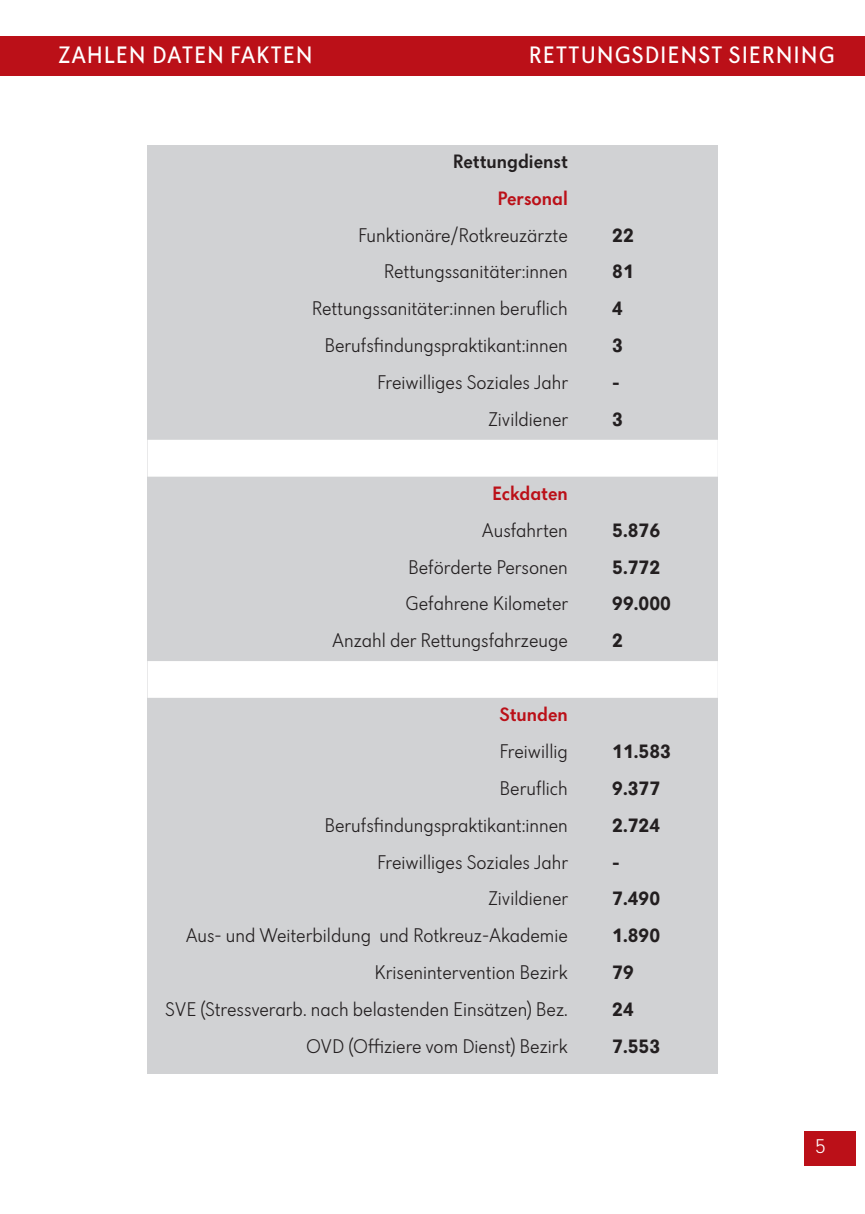
<style>
.page{position:relative;width:865px;height:1214px;background:#fff}
.page>*{position:absolute;margin:0;border:0;box-sizing:border-box;transform-origin:0 0}
.t1{font:24px "Dunant";letter-spacing:.035em;color:#fff}
.t2{font:300 20px "Dunant";color:#231f20}
.t3{font:700 20px "Dunant";color:#231f20}
.t4{font:500 20px "Dunant";color:#bb1018}
.t5{font:500 20px "Dunant";color:#231f20}
.t6{font:300 20px "Dunant";color:#fff}
</style>
<div class="page">
<div style="left:804px;top:1130px;width:51px;height:34px;background:#bb1018"></div>
<div style="left:0;top:36px;width:865px;height:40px;background:#bb1018"></div>
<div style="left:147px;top:145px;width:570px;height:928px;background:#d1d2d4"></div>
<div style="left:147px;top:440px;width:570px;height:37px;background:#fff"></div>
<div style="left:147px;top:661px;width:570px;height:37px;background:#fff"></div>
<p class="t1" style="left:58px;top:42px;width:256px">ZAHLEN DATEN FAKTEN</p>
<p class="t1" style="left:529px;top:42px;width:307px">RETTUNGSDIENST SIERNING</p>
<p class="t5" style="left:453px;top:150px;width:116px">Rettungdienst</p>
<p class="t4" style="left:497px;top:187px;width:72px">Personal</p>
<p class="t2" style="left:358px;top:224px;width:211px">Funktionäre/Rotkreuzärzte</p>
<p class="t3" style="left:612px;top:223px;width:23px">22</p>
<p class="t2" style="left:384px;top:261px;width:185px">Rettungssanitäter:innen</p>
<p class="t3" style="left:612px;top:260px;width:23px">81</p>
<p class="t2" style="left:312px;top:298px;width:257px">Rettungssanitäter:innen beruflich</p>
<p class="t3" style="left:612px;top:297px;width:12px">4</p>
<p class="t2" style="left:324px;top:335px;width:245px">Berufsfindungspraktikant:innen</p>
<p class="t3" style="left:612px;top:334px;width:12px">3</p>
<p class="t2" style="left:377px;top:371px;width:193px">Freiwilliges Soziales Jahr</p>
<p class="t3" style="left:612px;top:371px;width:9px">-</p>
<p class="t2" style="left:488px;top:408px;width:81px">Zivildiener</p>
<p class="t3" style="left:612px;top:408px;width:12px">3</p>
<p class="t4" style="left:492px;top:481px;width:77px">Eckdaten</p>
<p class="t2" style="left:482px;top:519px;width:87px">Ausfahrten</p>
<p class="t3" style="left:612px;top:518px;width:49px">5.876</p>
<p class="t2" style="left:408px;top:556px;width:161px">Beförderte Personen</p>
<p class="t3" style="left:612px;top:555px;width:49px">5.772</p>
<p class="t2" style="left:405px;top:593px;width:164px">Gefahrene Kilometer</p>
<p class="t3" style="left:612px;top:592px;width:60px">99.000</p>
<p class="t2" style="left:332px;top:629px;width:237px">Anzahl der Rettungsfahrzeuge</p>
<p class="t3" style="left:612px;top:629px;width:12px">2</p>
<p class="t4" style="left:499px;top:703px;width:70px">Stunden</p>
<p class="t2" style="left:499px;top:740px;width:70px">Freiwillig</p>
<p class="t3" style="left:612px;top:739px;width:60px">11.583</p>
<p class="t2" style="left:499px;top:777px;width:70px">Beruflich</p>
<p class="t3" style="left:612px;top:776px;width:49px">9.377</p>
<p class="t2" style="left:324px;top:814px;width:245px">Berufsfindungspraktikant:innen</p>
<p class="t3" style="left:612px;top:813px;width:49px">2.724</p>
<p class="t2" style="left:377px;top:851px;width:193px">Freiwilliges Soziales Jahr</p>
<p class="t3" style="left:612px;top:850px;width:9px">-</p>
<p class="t2" style="left:488px;top:887px;width:81px">Zivildiener</p>
<p class="t3" style="left:612px;top:887px;width:49px">7.490</p>
<p class="t2" style="left:186px;top:924px;width:383px">Aus- und Weiterbildung und Rotkreuz-Akademie</p>
<p class="t3" style="left:612px;top:924px;width:49px">1.890</p>
<p class="t2" style="left:374px;top:961px;width:195px">Krisenintervention Bezirk</p>
<p class="t3" style="left:612px;top:960px;width:23px">79</p>
<p class="t2" style="left:165px;top:998px;width:404px">SVE (Stressverarb. nach belastenden Einsätzen) Bez.</p>
<p class="t3" style="left:612px;top:997px;width:23px">24</p>
<p class="t2" style="left:306px;top:1035px;width:263px">OVD (Offiziere vom Dienst) Bezirk</p>
<p class="t3" style="left:612px;top:1034px;width:49px">7.553</p>
<p class="t6" style="left:815px;top:1135px;width:11px">5</p>
</div>
